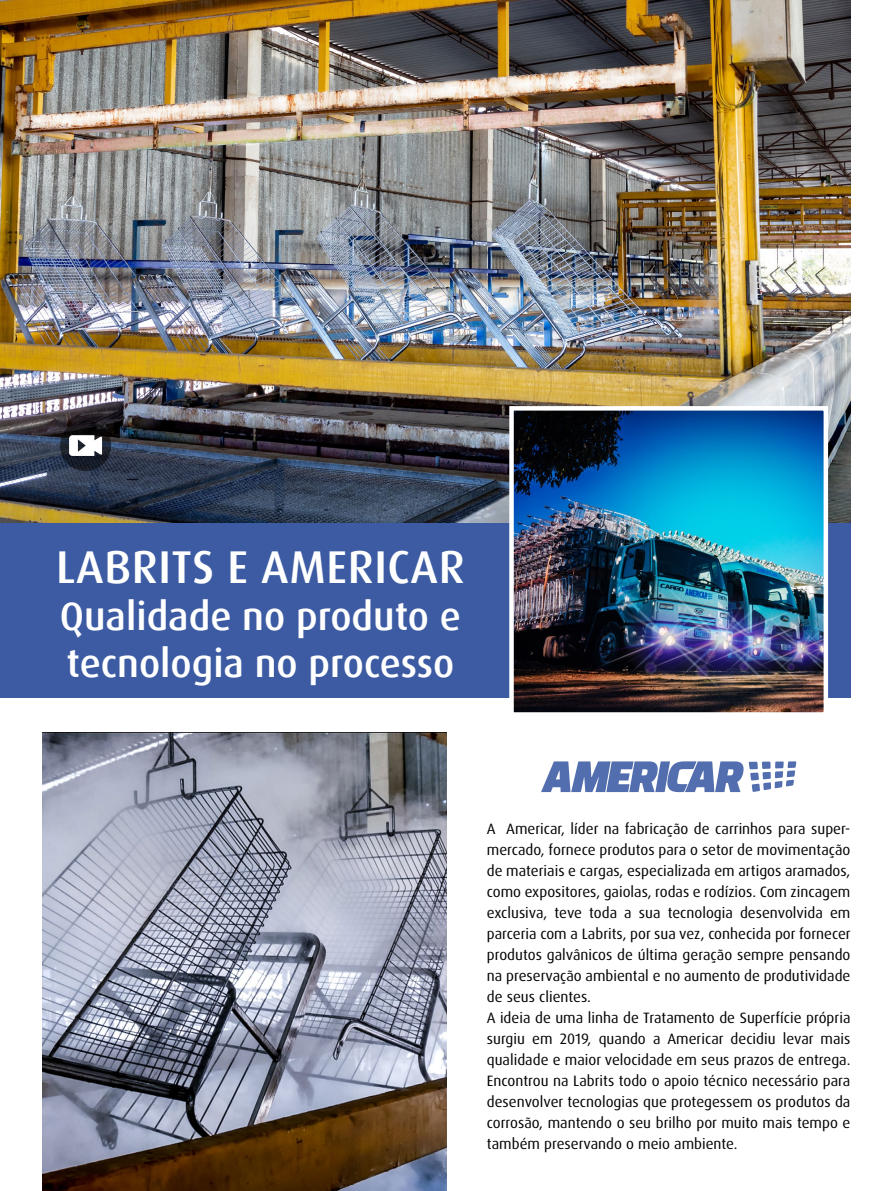
<style>
.page{position:relative;width:893px;height:1191px;background:#fff}
.page>*{position:absolute;margin:0;border:0;box-sizing:border-box;transform-origin:0 0}
.t1{font:500 45.9px "Dax";letter-spacing:.015em;color:#fff}
.t2{font:500 39.45px/47.2px "Dax";color:#fff}
.t3{font:15px/21px "Dax Pro";color:#000}
</style>
<div class="page">
<div style="left:0;top:516px;width:850px;height:181px;background:#3c5ba3"></div>
<svg style="left:541px;top:761px;width:255px;height:31px"></svg>
<img style="left:0;top:0;width:850px;height:523px">
<img style="left:43px;top:732px;width:403px;height:459px">
<img style="left:514px;top:411px;width:309px;height:300px">
<div style="left:509px;top:406px;width:319px;height:310px;border:4px solid #fff"></div>
<svg style="left:60px;top:420px;width:51px;height:51px"></svg>
<svg style="left:69px;top:435px;width:33px;height:21px"></svg>
<h1 class="t1" style="left:56px;top:541px;width:410px">LABRITS E AMERICAR</h1>
<h2 class="t2" style="left:60px;top:593px;width:403px">Qualidade no produto e tecnologia no processo</h2>
<p class="t3" style="left:487px;top:818px;width:365px">A Americar, líder na fabricação de carrinhos para super&shy;mercado, fornece produtos para o setor de movimentação de materiais e cargas, especializada em artigos aramados, como expositores, gaiolas, rodas e rodízios. Com zincagem exclusiva, teve toda a sua tecnologia desenvolvida em parceria com a Labrits, por sua vez, conhecida por fornecer produtos galvânicos de última geração sempre pensando na preservação ambiental e no aumento de produtividade de seus clientes.<br>A ideia de uma linha de Tratamento de Superfície própria surgiu em 2019, quando a Americar decidiu levar mais qualidade e maior velocidade em seus prazos de entrega.<br>Encontrou na Labrits todo o apoio técnico necessário para desenvolver tecnologias que protegessem os produtos da corrosão, mantendo o seu brilho por muito mais tempo e também preservando o meio ambiente.</p>
</div>
